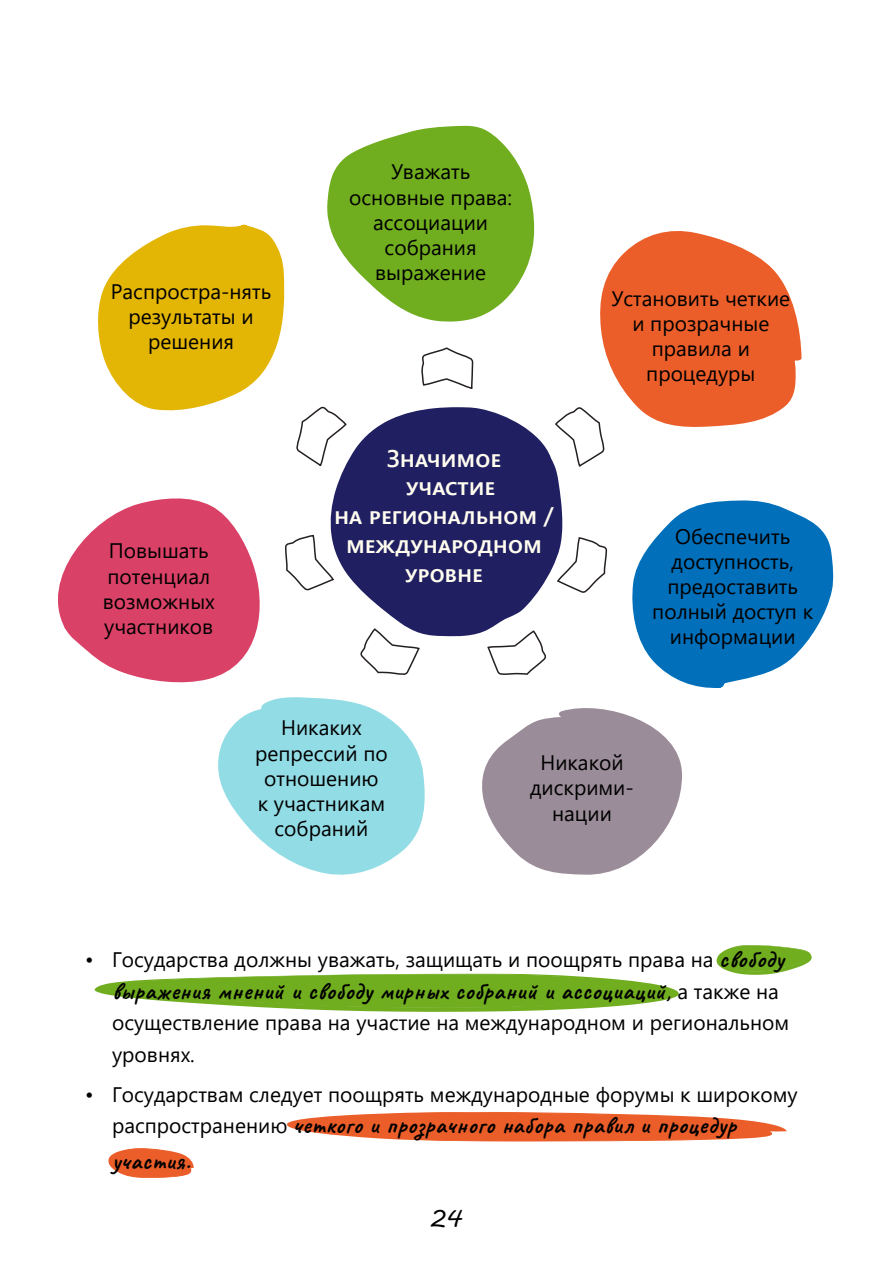
<style>
.page{position:relative;width:893px;height:1263px;background:#fff}
.page>*{position:absolute;margin:0;border:0;box-sizing:border-box;transform-origin:0 0}
.t1{font:700 24px/36px "Caveat";letter-spacing:.04em;color:#000}
.t2{font:600 24px/28.8px "Segoe UI";letter-spacing:.02em;color:#fffdef;text-align:center}
.t3{font:24px "MV Boli";color:#000}
.t4{font:21px/25.2px "Segoe UI";color:#000;text-align:center}
.s1{font-family:"Caveat";font-weight:700;font-size:24px}
.s2{font-family:"Segoe UI";font-weight:400;font-size:21px}
</style>
<div class="page">
<svg style="left:108px;top:1148px;width:86px;height:30px"></svg>
<svg style="left:94px;top:974px;width:585px;height:38px"></svg>
<svg style="left:716px;top:945px;width:96px;height:30px"></svg>
<svg style="left:632px;top:500px;width:202px;height:188px"></svg>
<svg style="left:330px;top:407px;width:232px;height:229px;fill:#201f61"></svg>
<svg style="left:327px;top:126px;width:207px;height:196px"></svg>
<svg style="left:218px;top:697px;width:207px;height:178px"></svg>
<svg style="left:98px;top:224px;width:187px;height:187px"></svg>
<svg style="left:58px;top:498px;width:202px;height:185px"></svg>
<svg style="left:555px;top:231px;width:247px;height:237px"></svg>
<svg style="left:296px;top:406px;width:51px;height:62px"></svg>
<svg style="left:421px;top:347px;width:53px;height:42px"></svg>
<svg style="left:486px;top:630px;width:62px;height:45px"></svg>
<svg style="left:555px;top:536px;width:51px;height:57px"></svg>
<svg style="left:285px;top:534px;width:50px;height:57px"></svg>
<svg style="left:359px;top:628px;width:62px;height:47px"></svg>
<svg style="left:482px;top:708px;width:200px;height:167px"></svg>
<svg style="left:287px;top:1112px;width:500px;height:29px"></svg>
<p class="t4" style="left:111px;top:277px;width:162px">Распростра-нять результаты и решения</p>
<p class="t4" style="left:103px;top:536px;width:114px;text-align:left">Повышать потенциал возможных участников</p>
<p class="t4" style="left:349px;top:157px;width:164px">Уважать основные права: ассоциации собрания выражение</p>
<p class="t2" style="left:334px;top:442px;width:221px">Значимое<br>участие<br>на региональном / международном уровне</p>
<p class="t4" style="left:611px;top:284px;width:180px">Установить четкие и прозрачные правила и процедуры</p>
<p class="t4" style="left:652px;top:522px;width:163px">Обеспечить доступность, предоставить полный доступ к информации</p>
<p class="t4" style="left:255px;top:713px;width:134px">Никаких репрессий по отношению<br>к участникам собраний</p>
<p class="t4" style="left:530px;top:748px;width:105px">Никакой дискрими&shy;нации</p>
<p class="t4" style="left:85px;top:945px;width:700px">• Государства должны уважать, защищать и поощрять права на <span class="s1">свободу</span></p>
<p class="t1" style="left:112px;top:973px;width:668px">выражения мнений и свободу мирных собраний и ассоциаций, <span class="s2">а также на</span></p>
<p class="t4" style="left:112px;top:1005px;width:679px;line-height:31.5px;text-align:left">осуществление права на участие на международном и региональном уровнях.</p>
<p class="t4" style="left:85px;top:1080px;width:714px">• Государствам следует поощрять международные форумы к широкому</p>
<p class="t1" style="left:112px;top:1107px;width:625px"><span class="s2">распространению</span> четкого и прозрачного набора правил и процедур участия.</p>
<p class="t3" style="left:430px;top:1202px;width:34px">24</p>
</div>
